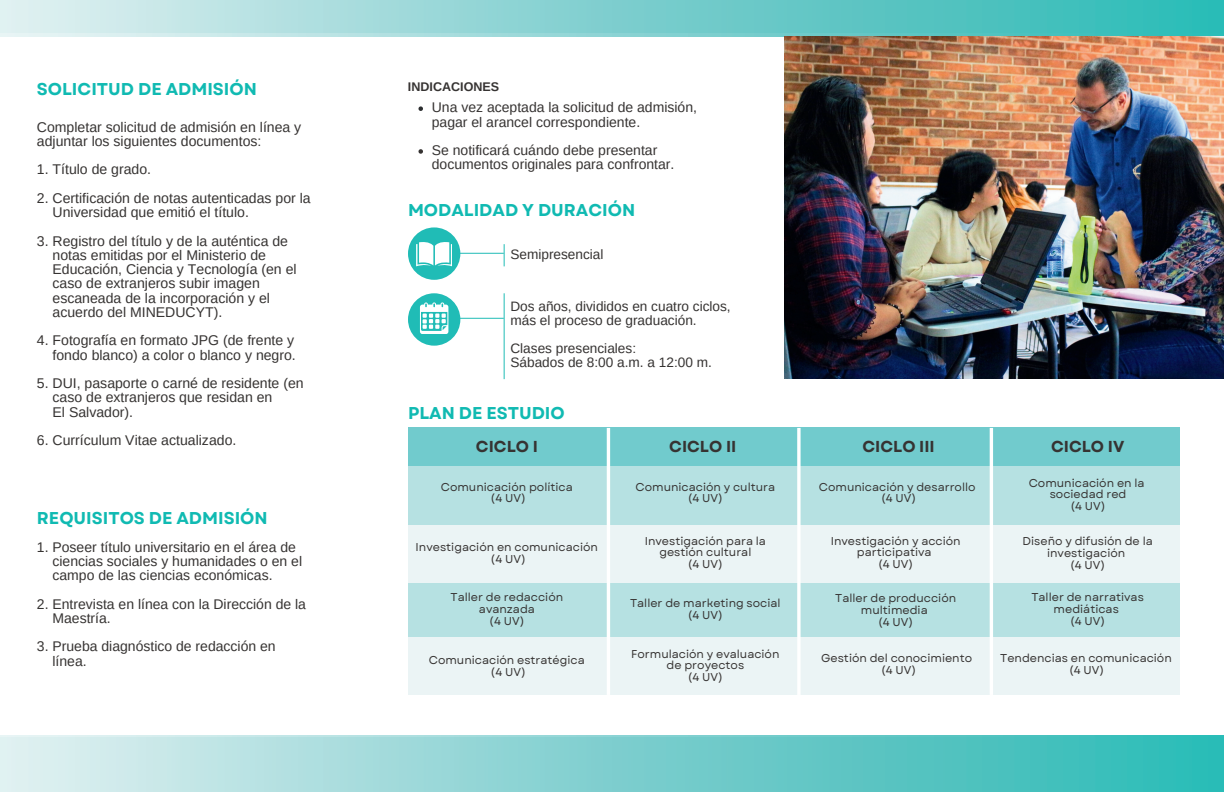
<style>
.page{position:relative;width:1224px;height:792px;background:#fff}
.page>*{position:absolute;margin:0;border:0;box-sizing:border-box;transform-origin:0 0}
.t1{font:700 17.1px "Garet";color:#10bab2}
.t2{font:700 15.9px "Garet";color:#363332}
.t3{font:14.1px/14.2px "Arimo";color:#363332}
.t4{font:14px/14.2px "Arimo";color:#363332}
.t5{font:13.6px/13.9px "Arimo";color:#363332}
.t6{font:700 12.5px "Arimo";color:#363332}
.t7{font:11.4px/11.8px "Garet";color:#363332;text-align:center}
</style>
<div class="page">
<div style="left:0;top:736px;width:1224px;height:56px;background:linear-gradient(to right,#deedef,#26b6b3)"></div>
<div style="left:0;top:0;width:1224px;height:36px;background:linear-gradient(to right,#dfedef,#26b7b3)"></div>
<hr style="left:430px;top:253px;width:74px;height:1px;background:#20bcb6">
<div style="left:408px;top:227px;width:52px;height:53px;background:#20bcb6;border-radius:50%"></div>
<hr style="left:430px;top:318px;width:74px;height:1px;background:#20bcb6">
<div style="left:408px;top:293px;width:52px;height:53px;background:#20bcb6;border-radius:50%"></div>
<svg style="left:416px;top:242px;width:36px;height:24px"></svg>
<svg style="left:420px;top:302px;width:28px;height:32px"></svg>
<hr style="left:504px;top:293px;width:1px;height:86px;background:#20bcb6">
<svg style="left:504px;top:244px;width:1px;height:22px"></svg>
<div style="left:408px;top:428px;width:772px;height:267px;background:#71cbcd"></div>
<div style="left:408px;top:467px;width:771px;height:58px;background:#b6e1e2"></div>
<div style="left:408px;top:583px;width:771px;height:55px;background:#b6e1e2"></div>
<div style="left:408px;top:525px;width:771px;height:58px;background:#ebf4f5"></div>
<div style="left:408px;top:638px;width:771px;height:57px;background:#ebf4f5"></div>
<hr style="left:607px;top:428px;width:3px;height:267px;background:#fff">
<svg style="left:797px;top:428px;width:4px;height:267px"></svg>
<hr style="left:990px;top:428px;width:3px;height:267px;background:#fff">
<img style="left:785px;top:36px;width:439px;height:343px">
<svg style="left:418px;top:106px;width:5px;height:5px"></svg>
<svg style="left:418px;top:149px;width:5px;height:5px"></svg>
<h1 class="t1" style="left:37px;top:78px;width:222px">SOLICITUD DE ADMISIÓN</h1>
<p class="t3" style="left:37px;top:120px;width:266px">Completar solicitud de admisión en línea y adjuntar los siguientes documentos:</p>
<p class="t3" style="left:37px;top:163px;width:116px">1. Título de grado.</p>
<p class="t3" style="left:53px;top:191px;width:260px;text-indent:-16px">2. Certificación de notas autenticadas por la<br>Universidad que emitió el título.</p>
<p class="t3" style="left:53px;top:234px;width:246px;text-indent:-16px">3. Registro del título y de la auténtica de notas emitidas por el Ministerio de Educación, Ciencia y Tecnología (en el caso de extranjeros subir imagen escaneada de la incorporación y el acuerdo del MINEDUCYT).</p>
<p class="t3" style="left:37px;top:334px;width:260px;text-align:right">4. Fotografía en formato JPG (de frente y fondo blanco) a color o blanco y negro.</p>
<p class="t3" style="left:53px;top:376px;width:253px;text-indent:-16px">5. DUI, pasaporte o carné de residente (en caso de extranjeros que residan en<br>El Salvador).</p>
<p class="t3" style="left:37px;top:433px;width:201px">6. Currículum Vitae actualizado.</p>
<h1 class="t1" style="left:37px;top:508px;width:232px">REQUISITOS DE ADMISIÓN</h1>
<p class="t4" style="left:52px;top:540px;width:251px;text-indent:-16px">1. Poseer título universitario en el área de ciencias sociales y humanidades o en el campo de las ciencias económicas.</p>
<p class="t4" style="left:52px;top:597px;width:255px;text-indent:-16px">2. Entrevista en línea con la Dirección de la<br>Maestría.</p>
<p class="t4" style="left:52px;top:640px;width:225px;text-indent:-16px">3. Prueba diagnóstico de redacción en línea.</p>
<p class="t6" style="left:408px;top:78px;width:93px">INDICACIONES</p>
<p class="t4" style="left:432px;top:101px;width:267px">Una vez aceptada la solicitud de admisión, pagar el arancel correspondiente.</p>
<p class="t4" style="left:432px;top:143px;width:244px">Se notificará cuándo debe presentar documentos originales para confrontar.</p>
<h1 class="t1" style="left:408px;top:199px;width:229px">MODALIDAD Y DURACIÓN</h1>
<p class="t5" style="left:510px;top:247px;width:95px">Semipresencial</p>
<p class="t5" style="left:510px;top:300px;width:222px">Dos años, divididos en cuatro ciclos, más el proceso de graduación.</p>
<p class="t5" style="left:510px;top:341px;width:203px">Clases presenciales:<br>Sábados de 8:00 a.m. a 12:00 m.</p>
<h1 class="t1" style="left:408px;top:402px;width:158px">PLAN DE ESTUDIO</h1>
<h2 class="t2" style="left:476px;top:436px;width:63px">CICLO I</h2>
<h2 class="t2" style="left:669px;top:436px;width:69px">CICLO II</h2>
<h2 class="t2" style="left:862px;top:436px;width:74px">CICLO III</h2>
<h2 class="t2" style="left:1051px;top:436px;width:75px">CICLO IV</h2>
<p class="t7" style="left:441px;top:481px;width:134px">Comunicación política (4 UV)</p>
<p class="t7" style="left:416px;top:542px;width:184px">Investigación en comunicación (4 UV)</p>
<p class="t7" style="left:451px;top:591px;width:114px">Taller de redacción avanzada<br>(4 UV)</p>
<p class="t7" style="left:429px;top:655px;width:157px">Comunicación estratégica (4 UV)</p>
<p class="t7" style="left:1029px;top:477px;width:117px">Comunicación en la sociedad red<br>(4 UV)</p>
<p class="t7" style="left:1023px;top:536px;width:132px">Diseño y difusión de la investigación<br>(4 UV)</p>
<p class="t7" style="left:1031px;top:591px;width:114px">Taller de narrativas mediáticas<br>(4 UV)</p>
<p class="t7" style="left:1000px;top:653px;width:173px">Tendencias en comunicación (4 UV)</p>
<p class="t7" style="left:636px;top:481px;width:141px">Comunicación y cultura (4 UV)</p>
<p class="t7" style="left:645px;top:535px;width:123px">Investigación para la gestión cultural<br>(4 UV)</p>
<p class="t7" style="left:630px;top:597px;width:152px">Taller de marketing social (4 UV)</p>
<p class="t7" style="left:631px;top:648px;width:150px">Formulación y evaluación de proyectos<br>(4 UV)</p>
<p class="t7" style="left:819px;top:481px;width:158px">Comunicación y desarrollo (4 UV)</p>
<p class="t7" style="left:831px;top:535px;width:132px">Investigación y acción participativa<br>(4 UV)</p>
<p class="t7" style="left:835px;top:593px;width:123px">Taller de producción multimedia<br>(4 UV)</p>
<p class="t7" style="left:821px;top:653px;width:153px">Gestión del conocimiento (4 UV)</p>
</div>
